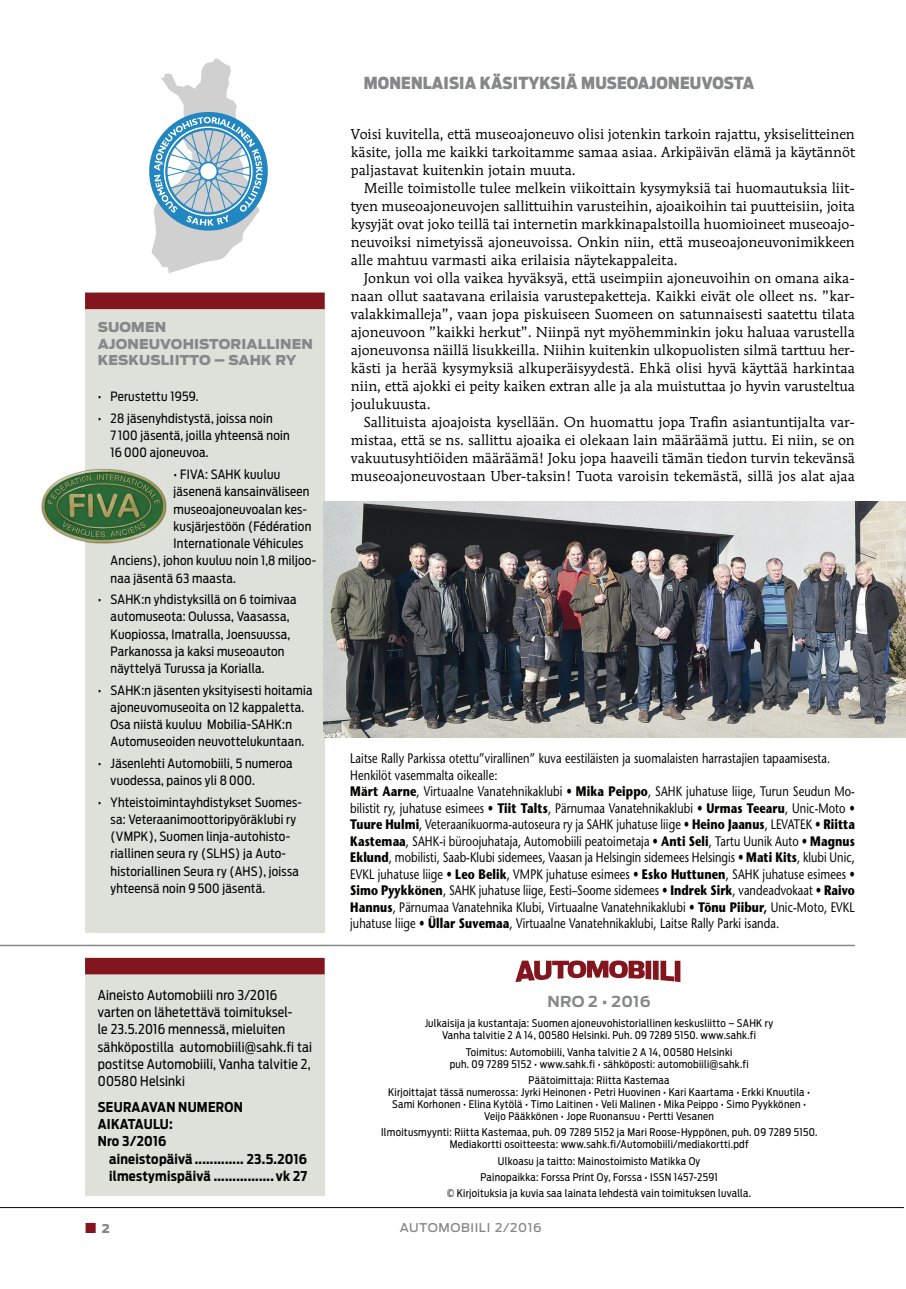
<style>
.page{position:relative;width:906px;height:1289px;background:#fff}
.page>*{position:absolute;margin:0;border:0;box-sizing:border-box;transform-origin:0 0}
.t1{font:900 16.5px "Antenna Cond";letter-spacing:.01em;color:#868788}
.t2{font:700 15px "Antenna";letter-spacing:.02em;color:#868788}
.t3{font:14.25px/18px "Mendoza Roman Std";color:#040503;text-align:justify}
.t4{font:500 13.8px/16.5px "Stone Sans Std";letter-spacing:.01em;color:#040503;scale:.8 1}
.t5{font:13.5px/17.2px "Antenna Cond";letter-spacing:.02em;color:#040503}
.t6{font:700 13.5px/17.2px "Antenna Cond";letter-spacing:.02em;color:#040503}
.t7{font:900 13.5px/16.5px "Antenna";letter-spacing:.01em;color:#868788}
.t8{font:13.5px "European Pi Three";color:#82151d}
.t9{font:12.75px/17.2px "Antenna Cond";letter-spacing:.02em;color:#040503}
.t10{font:500 12px "Antenna";letter-spacing:.05em;color:#868788}
.t11{font:10.5px/12px "Antenna Cond";letter-spacing:.03em;color:#040503;text-align:center}
.t12{font:10.5px/12px "Antenna Cond";letter-spacing:.03em;color:#040503;text-align:center;scale:.8 1}
.s1{font-weight:700}
.s2{font-family:"Antenna";font-weight:900;font-size:12px;color:#868788}
</style>
<div class="page">
<hr style="left:0;top:1207px;width:904px;height:1px;background:#040503">
<svg style="left:149px;top:58px;width:119px;height:215px"></svg>
<div style="left:85px;top:292px;width:240px;height:640px;background:#dee1da"></div>
<div style="left:85px;top:292px;width:240px;height:17px;background:#82151d"></div>
<hr style="left:0;top:944px;width:855px;height:2px;background:#868788">
<div style="left:85px;top:972px;width:240px;height:223px;background:#dee1da"></div>
<div style="left:85px;top:957px;width:240px;height:17px;background:#82151d"></div>
<img style="left:41px;top:469px;width:126px;height:75px">
<img style="left:323px;top:501px;width:583px;height:236px">
<svg style="left:515px;top:960px;width:130px;height:22px"></svg>
<div style="left:645px;top:960px;width:6px;height:19px;background:#82151d"></div>
<div style="left:653px;top:960px;width:5px;height:20px;background:#82151d"></div>
<svg style="left:660px;top:960px;width:20px;height:22px"></svg>
<p class="t7" style="left:98px;top:320px;width:217px">SUOMEN<br>AJONEUVOHISTORIALLINEN<br>KESKUSLIITTO – SAHK RY</p>
<p class="t9" style="left:98px;top:389px;width:102px">• Perustettu 1959.</p>
<p class="t9" style="left:111px;top:410px;width:181px;text-indent:-13px">• 28 jäsenyhdistystä, joissa noin<br>7 100 jäsentä, joilla yhteensä noin<br>16 000 ajoneuvoa.</p>
<p class="t9" style="left:173px;top:466px;width:108px">• FIVA: SAHK kuuluu</p>
<p class="t9" style="left:173px;top:484px;width:137px">jäsenenä kansainväliseen</p>
<p class="t9" style="left:173px;top:501px;width:135px">museoajoneuvoalan kes-</p>
<p class="t9" style="left:173px;top:518px;width:139px">kusjärjestöön (Fédération</p>
<p class="t9" style="left:173px;top:535px;width:131px">Internationale Véhicules</p>
<p class="t9" style="left:111px;top:553px;width:207px">Anciens), johon kuuluu noin 1,8 miljoo-</p>
<p class="t9" style="left:111px;top:570px;width:127px">naa jäsentä 63 maasta.</p>
<p class="t9" style="left:111px;top:591px;width:187px;text-indent:-13px">• SAHK:n yhdistyksillä on 6 toimivaa automuseota: Oulussa, Vaasassa, Kuopiossa, Imatralla, Joensuussa, Parkanossa ja kaksi museoauton näyttelyä Turussa ja Korialla.</p>
<p class="t9" style="left:111px;top:682px;width:203px;text-indent:-13px">• SAHK:n jäsenten yksityisesti hoitamia ajoneuvomuseoita on 12 kappaletta.<br>Osa niistä kuuluu Mobilia-SAHK:n Automuseoiden neuvottelukuntaan.</p>
<p class="t9" style="left:111px;top:755px;width:184px;text-indent:-13px">• Jäsenlehti Automobiili, 5 numeroa vuodessa, painos yli 8 000.</p>
<p class="t9" style="left:111px;top:794px;width:193px;text-indent:-13px">• Yhteistoimintayhdistykset Suomes&shy;sa: Veteraanimoottoripyöräklubi ry (VMPK), Suomen linja-autohisto&shy;riallinen seura ry (SLHS) ja Auto&shy;historiallinen Seura ry (AHS), joissa yhteensä noin 9 500 jäsentä.</p>
<p class="t5" style="left:98px;top:987px;width:216px">Aineisto Automobiili nro 3/2016 varten on lähetettävä toimituksel-<br>le 23.5.2016 mennessä, mieluiten sähköpostilla automobiili@sahk.fi tai postitse Automobiili, Vanha talvitie 2, 00580 Helsinki</p>
<p class="t6" style="left:98px;top:1099px;width:147px">SEURAAVAN NUMERON<br>AIKATAULU:<br>Nro 3/2016</p>
<p class="t6" style="left:109px;top:1150px;width:200px">aineistopäivä ............. 23.5.2016 ilmestymispäivä ................ vk 27</p>
<p class="t1" style="left:364px;top:76px;width:392px">MONENLAISIA KÄSITYKSIÄ MUSEOAJONEUVOSTA</p>
<p class="t3" style="left:351px;top:126px;width:505px">Voisi kuvitella, että museoajoneuvo olisi jotenkin tarkoin rajattu, yksiselitteinen käsite, jolla me kaikki tarkoitamme samaa asiaa. Arkipäivän elämä ja käytännöt paljastavat kuitenkin jotain muuta.</p>
<p class="t3" style="left:351px;top:180px;width:505px;text-indent:13px">Meille toimistolle tulee melkein viikoittain kysymyksiä tai huomautuksia liit&shy;tyen museoajoneuvojen sallittuihin varusteihin, ajoaikoihin tai puutteisiin, joita kysyjät ovat joko teillä tai internetin markkinapalstoilla huomioineet museoajo&shy;neuvoiksi nimetyissä ajoneuvoissa. Onkin niin, että museoajoneuvonimikkeen alle mahtuu varmasti aika erilaisia näytekappaleita.</p>
<p class="t3" style="left:351px;top:270px;width:505px;text-indent:13px">Jonkun voi olla vaikea hyväksyä, että useimpiin ajoneuvoihin on omana aika&shy;naan ollut saatavana erilaisia varustepaketteja. Kaikki eivät ole olleet ns. ”kar&shy;valakkimalleja”, vaan jopa piskuiseen Suomeen on satunnaisesti saatettu tilata ajoneuvoon ”kaikki herkut”. Niinpä nyt myöhemminkin joku haluaa varustella ajoneuvonsa näillä lisukkeilla. Niihin kuitenkin ulkopuolisten silmä tarttuu her&shy;kästi ja herää kysymyksiä alkuperäisyydestä. Ehkä olisi hyvä käyttää harkintaa niin, että ajokki ei peity kaiken extran alle ja ala muistuttaa jo hyvin varusteltua joulukuusta.</p>
<p class="t3" style="left:351px;top:414px;width:505px;text-indent:13px">Sallituista ajoajoista kysellään. On huomattu jopa Trafin asiantuntijalta var&shy;mistaa, että se ns. sallittu ajoaika ei olekaan lain määräämä juttu. Ei niin, se on vakuutusyhtiöiden määräämä! Joku jopa haaveili tämän tiedon turvin tekevänsä museoajoneuvostaan Uber-taksin! Tuota varoisin tekemästä, sillä jos alat ajaa</p>
<p class="t4" style="left:350px;top:751px;width:632px">Laitse Rally Parkissa otettu”virallinen” kuva eestiläisten ja suomalaisten harrastajien tapaamisesta.<br>Henkilöt vasemmalta oikealle:<br><span class="s1">Märt Aarne</span>, Virtuaalne Vanatehnikaklubi • <span class="s1">Mika Peippo</span>, SAHK juhatuse liige, Turun Seudun Mo&shy;bilistit ry, juhatuse esimees • <span class="s1">Tiit Talts</span>, Pärnumaa Vanatehnikaklubi • <span class="s1">Urmas Teearu</span>, Unic-Moto • <span class="s1">Tuure Hulmi</span>, Veteraanikuorma-autoseura ry ja SAHK juhatuse liige • <span class="s1">Heino Jaanus</span>, LEVATEK • <span class="s1">Riitta Kastemaa</span>, SAHK-i büroojuhataja, Automobiili peatoimetaja • <span class="s1">Anti Seli</span>, Tartu Uunik Auto • <span class="s1">Magnus Eklund</span>, mobilisti, Saab-Klubi sidemees, Vaasan ja Helsingin sidemees Helsingis • <span class="s1">Mati Kits</span>, klubi Unic, EVKL juhatuse liige • <span class="s1">Leo Belik</span>, VMPK juhatuse esimees • <span class="s1">Esko Huttunen</span>, SAHK juhatuse esimees • <span class="s1">Simo Pyykkönen</span>, SAHK juhatuse liige, Eesti–Soome sidemees • <span class="s1">Indrek Sirk</span>, vandeadvokaat • <span class="s1">Raivo Hannus</span>, Pärnumaa Vanatehnika Klubi, Virtuaalne Vanatehnikaklubi • <span class="s1">Tõnu Piibur,</span> Unic-Moto, EVKL juhatuse liige • <span class="s1">Üllar Suvemaa</span>, Virtuaalne Vanatehnikaklubi, Laitse Rally Parki isanda.</p>
<p class="t2" style="left:547px;top:995px;width:105px">NRO 2 • 2016</p>
<p class="t12" style="left:425px;top:1018px;width:436px">Julkaisija ja kustantaja: Suomen ajoneuvohistoriallinen keskusliitto – SAHK ry<br>Vanha talvitie 2 A 14, 00580 Helsinki. Puh. 09 7289 5150. www.sahk.fi</p>
<p class="t11" style="left:450px;top:1046px;width:300px">Toimitus: Automobiili, Vanha talvitie 2 A 14, 00580 Helsinki<br>puh. 09 7289 5152 • www.sahk.fi • sähköposti: automobiili@sahk.fi</p>
<p class="t11" style="left:388px;top:1074px;width:424px">Päätoimittaja: Riitta Kastemaa<br>Kirjoittajat tässä numerossa: Jyrki Heinonen • Petri Huovinen • Kari Kaartama • Erkki Knuutila • Sami Korhonen • Elina Kytölä • Timo Laitinen • Veli Malinen • Mika Peippo • Simo Pyykkönen • Veijo Pääkkönen • Jope Ruonansuu • Pertti Vesanen</p>
<p class="t11" style="left:381px;top:1127px;width:438px">Ilmoitusmyynti: Riitta Kastemaa, puh. 09 7289 5152 ja Mari Roose-Hyppönen, puh. 09 7289 5150.<br>Mediakortti osoitteesta: www.sahk.fi/Automobiili/mediakortti.pdf</p>
<p class="t11" style="left:447px;top:1153px;width:305px;line-height:16.2px">Ulkoasu ja taitto: Mainostoimisto Matikka Oy<br>Painopaikka: Forssa Print Oy, Forssa • ISSN 1457-2591<br>© Kirjoituksia ja kuvia saa lainata lehdestä vain toimituksen luvalla.</p>
<p class="t8" style="left:85px;top:1219px;width:26px">- <span class="s2">2</span></p>
<p class="t10" style="left:400px;top:1222px;width:143px">AUTOMOBIILI 2/2016</p>
</div>
